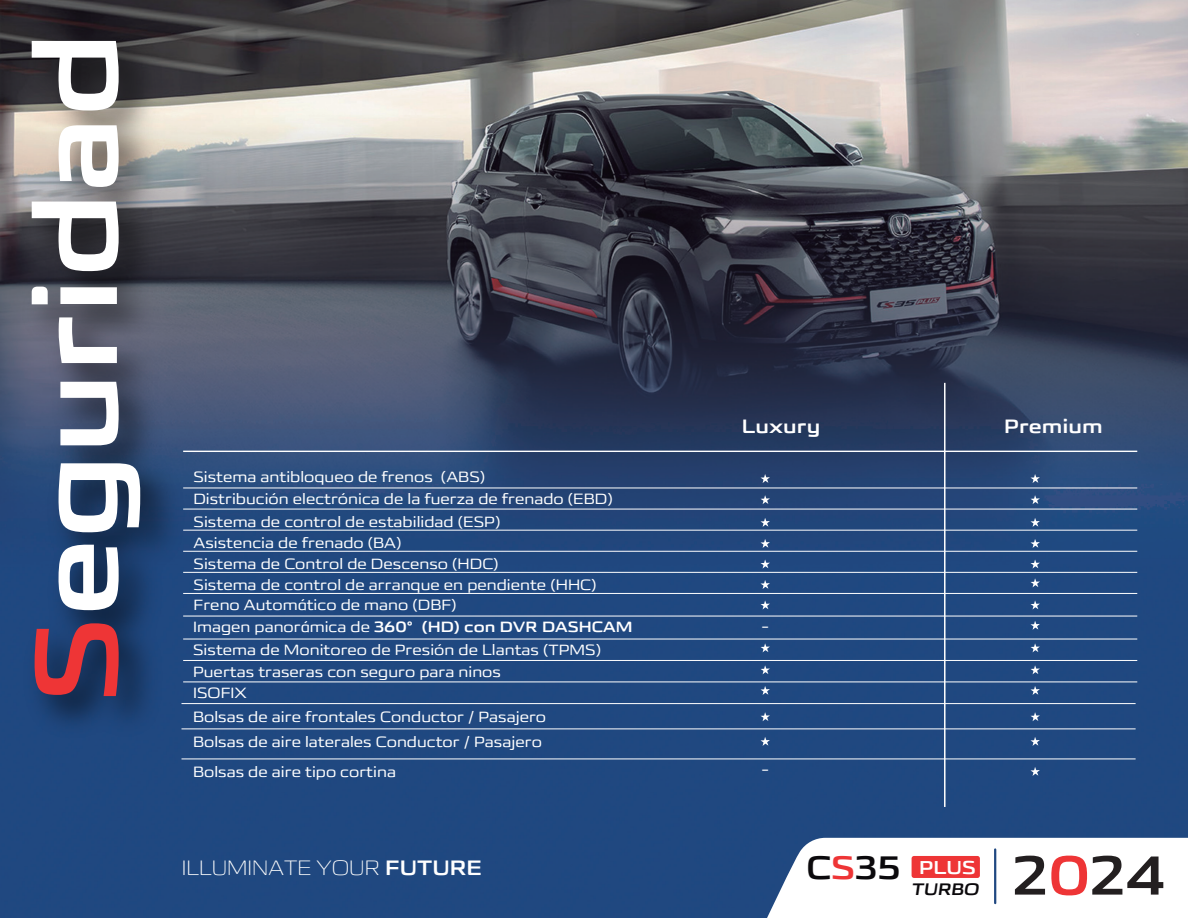
<style>
.page{position:relative;width:1188px;height:918px;background:#fff}
.page>*{position:absolute;margin:0;border:0;box-sizing:border-box;transform-origin:0 0}
.t1{font:116.7px "CHANGANUNITYPES B GB1 0";color:#fff}
.t2{font:55.2px "CHANGANUNITYPES B GB1 0";color:#231f20}
.t3{font:32.7px "CHANGANUNITYPES B GB1 0";color:#0b090c}
.t4{font:21px "CHANGANUNITYPES L GB1 0";color:#fff}
.t5{font:19.5px "CHANGANUNITYPES B GB1 0";color:#fff}
.t6{font:18.75px "CHANGANUNITYPES B GB1 0";color:#fff}
.t7{font:16.8px "CHANGANUNITYPES B GB1 0";color:#0b090c}
.t8{font:15px/24.6px "CHANGANUNITYPES R GB1 0";color:#fff}
.t9{font:15px "CHANGANUNITYPES B GB1 0";color:#fff}
.s1{color:#ee3536}
.s2{font-family:"CHANGANUNITYPES R GB1 0"}
.s3{font-family:"CHANGANUNITYPES B GB1 0"}
</style>
<div class="page">
<img style="left:0;top:0;width:1188px;height:918px">
<hr style="left:183px;top:488px;width:954px;height:1px;background:#fff">
<hr style="left:183px;top:509px;width:954px;height:1px;background:#fff">
<hr style="left:183px;top:530px;width:954px;height:1px;background:#fff">
<hr style="left:183px;top:551px;width:954px;height:1px;background:#fff">
<hr style="left:183px;top:572px;width:954px;height:1px;background:#fff">
<hr style="left:183px;top:593px;width:954px;height:1px;background:#fff">
<hr style="left:183px;top:616px;width:954px;height:1px;background:#fff">
<hr style="left:183px;top:639px;width:954px;height:1px;background:#fff">
<hr style="left:183px;top:660px;width:954px;height:1px;background:#fff">
<hr style="left:183px;top:682px;width:954px;height:1px;background:#fff">
<hr style="left:182px;top:703px;width:954px;height:1px;background:#fff">
<hr style="left:182px;top:729px;width:954px;height:1px;background:#fff">
<hr style="left:182px;top:759px;width:954px;height:1px;background:#fff">
<hr style="left:183px;top:451px;width:954px;height:1px;background:#fff">
<hr style="left:944px;top:383px;width:2px;height:424px;background:#fff">
<svg style="left:762px;top:838px;width:426px;height:80px"></svg>
<div style="left:912px;top:856px;width:68px;height:22px;background:#ee3536;border-radius:3px"></div>
<hr style="left:994px;top:849px;width:2px;height:54px;background:#204881">
<svg style="left:761px;top:474px;width:9px;height:9px"></svg>
<svg style="left:1030px;top:474px;width:10px;height:9px"></svg>
<svg style="left:761px;top:495px;width:9px;height:9px"></svg>
<svg style="left:1030px;top:495px;width:10px;height:9px"></svg>
<svg style="left:761px;top:559px;width:9px;height:10px"></svg>
<svg style="left:1030px;top:559px;width:10px;height:10px"></svg>
<svg style="left:761px;top:518px;width:9px;height:9px"></svg>
<svg style="left:1030px;top:518px;width:10px;height:9px"></svg>
<svg style="left:761px;top:539px;width:9px;height:9px"></svg>
<svg style="left:1030px;top:539px;width:10px;height:9px"></svg>
<svg style="left:761px;top:580px;width:9px;height:9px"></svg>
<svg style="left:1030px;top:578px;width:10px;height:9px"></svg>
<svg style="left:761px;top:600px;width:9px;height:10px"></svg>
<svg style="left:1030px;top:600px;width:10px;height:10px"></svg>
<svg style="left:761px;top:665px;width:9px;height:9px"></svg>
<svg style="left:761px;top:686px;width:9px;height:9px"></svg>
<svg style="left:1030px;top:621px;width:10px;height:9px"></svg>
<svg style="left:761px;top:643px;width:9px;height:9px"></svg>
<svg style="left:1030px;top:665px;width:10px;height:9px"></svg>
<svg style="left:1030px;top:686px;width:10px;height:9px"></svg>
<svg style="left:761px;top:712px;width:9px;height:9px"></svg>
<svg style="left:1030px;top:712px;width:10px;height:9px"></svg>
<svg style="left:761px;top:737px;width:9px;height:9px"></svg>
<svg style="left:1030px;top:737px;width:10px;height:9px"></svg>
<svg style="left:1030px;top:767px;width:10px;height:9px"></svg>
<svg style="left:1030px;top:643px;width:10px;height:9px"></svg>
<img style="left:0;top:13px;width:212px;height:741px">
<h1 class="t1" style="left:6px;top:702px;width:672px;rotate:-90deg"><span class="s1">S</span>eguridad</h1>
<p class="t8" style="left:193px;top:465px;width:421px;line-height:22.5px">Sistema antibloqueo de frenos (ABS)<br>Distribución electrónica de la fuerza de frenado (EBD)</p>
<p class="t8" style="left:194px;top:511px;width:308px;line-height:21px">Sistema de control de estabilidad (ESP)<br>Asistencia de frenado (BA)</p>
<p class="t8" style="left:194px;top:575px;width:404px;line-height:20px">Sistema de control de arranque en pendiente (HHC)<br>Freno Automático de mano (DBF)</p>
<p class="t9" style="left:193px;top:618px;width:441px"><span class="s2">Imagen panorámica de</span> 360°(HD) con DVR DASHCAM</p>
<p class="t8" style="left:193px;top:639px;width:409px;line-height:22.2px">Sistema de Monitoreo de Presión de Llantas (TPMS)<br>Puertas traseras con seguro para ninos</p>
<p class="t8" style="left:193px;top:680px;width:355px">ISOFIX<br>Bolsas de aire frontales Conductor / Pasajero<br>Bolsas de aire laterales Conductor / Pasajero</p>
<p class="t8" style="left:193px;top:760px;width:204px">Bolsas de aire tipo cortina</p>
<p class="t8" style="left:194px;top:551px;width:307px">Sistema de Control de Descenso (HDC)</p>
<h3 class="t4" style="left:182px;top:855px;width:302px">ILLUMINATE YOUR <span class="s3">FUTURE</span></h3>
<h3 class="t5" style="left:742px;top:414px;width:80px">Luxury</h3>
<h3 class="t5" style="left:1004px;top:414px;width:100px">Premium</h3>
<p class="t8" style="left:762px;top:614px;width:8px">-</p>
<p class="t8" style="left:762px;top:757px;width:8px">-</p>
<h3 class="t3" style="left:806px;top:848px;width:95px">C<span class="s1">S</span>35</h3>
<p class="t6" style="left:919px;top:856px;width:58px">PLUS</p>
<h2 class="t2" style="left:1013px;top:842px;width:155px">2<span class="s1">0</span>24</h2>
<p class="t7" style="left:911px;top:879px;width:72px">TURBO</p>
</div>
